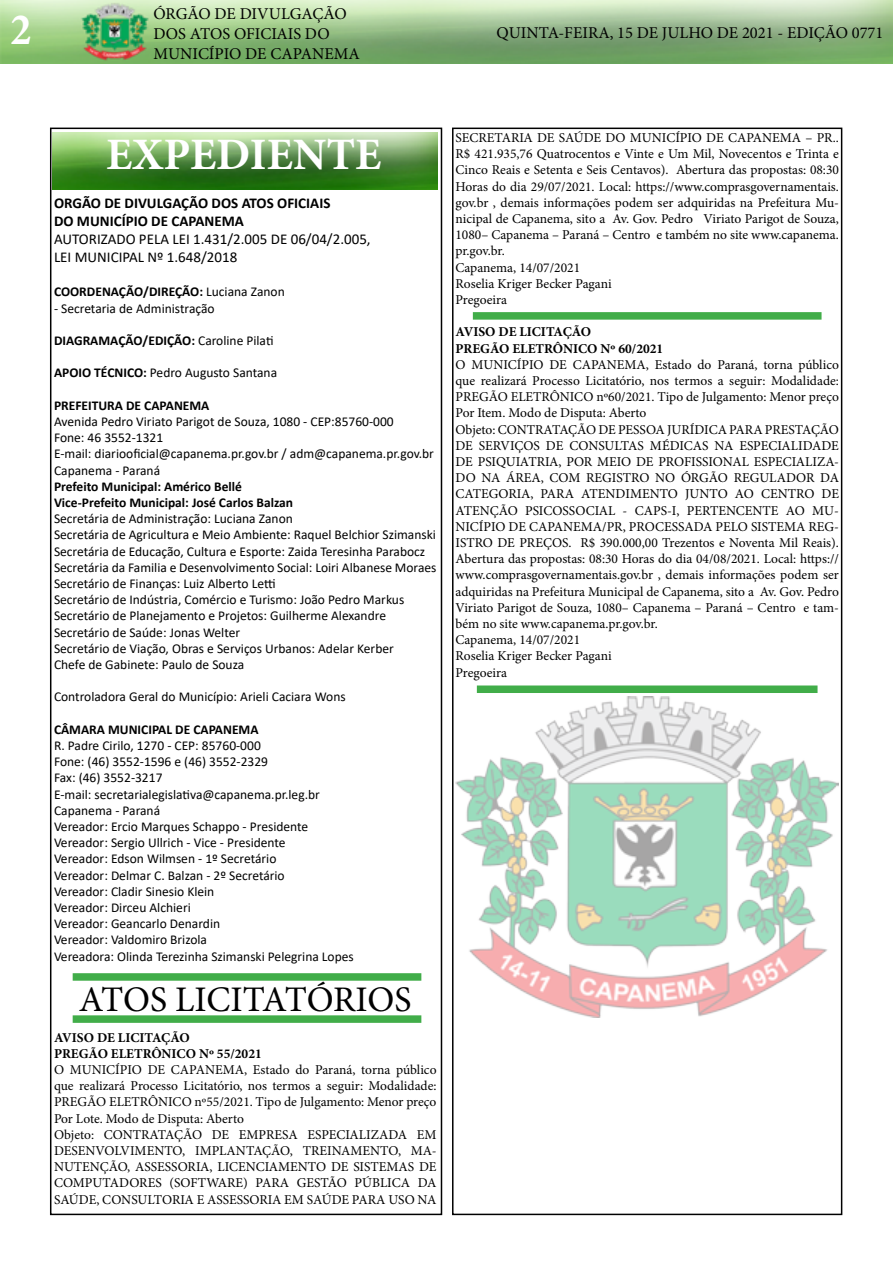
<style>
.page{position:relative;width:893px;height:1263px;background:#fff}
.page>*{position:absolute;margin:0;border:0;box-sizing:border-box;transform-origin:0 0}
.t1{font:700 45px "Minion Pro";color:#fff}
.t2{font:700 condensed 45px "Minion Pro";color:#fff}
.t3{font:36px "Minion Pro";letter-spacing:-.01em;color:#000}
.t4{font:16.5px/19.8px "Minion Pro";color:#000}
.t5{font:15px/18px "Calibri";color:#000}
.t6{font:700 15px/18px "Calibri";color:#000}
.t7{font:13.5px/16.2px "Minion Pro";color:#000}
.t8{font:13.5px/16.2px "Calibri";color:#000}
.t9{font:700 13.5px/16.2px "Calibri";color:#000}
.t10{font:700 13.5px/16.2px "Minion Pro";color:#000}
.s1{font-weight:400}
.s2{font-weight:700}
</style>
<div class="page">
<div style="left:50px;top:128px;width:392px;height:1087px;border:2px solid #000"></div>
<img style="left:0;top:0;width:893px;height:64px">
<div style="left:452px;top:128px;width:390px;height:1087px;border:2px solid #000"></div>
<img style="left:53px;top:132px;width:384px;height:58px">
<div style="left:73px;top:973px;width:348px;height:8px;background:#41ad49"></div>
<div style="left:73px;top:1015px;width:348px;height:8px;background:#41ad49"></div>
<div style="left:473px;top:312px;width:348px;height:8px;background:#41ad49"></div>
<div style="left:477px;top:685px;width:340px;height:8px;background:#41ad49"></div>
<img style="left:455px;top:696px;width:384px;height:322px">
<h1 class="t2" style="left:11px;top:-1px;width:22px">2</h1>
<p class="t4" style="left:153px;top:4px;width:208px">ÓRGÃO DE DIVULGAÇÃO<br>DOS ATOS OFICIAIS DO<br>MUNICÍPIO DE CAPANEMA</p>
<p class="t4" style="left:497px;top:23px;width:388px">QUINTA-FEIRA, 15 DE JULHO DE 2021 - EDIÇÃO 0771</p>
<h1 class="t1" style="left:106px;top:123px;width:277px">EXPEDIENTE</h1>
<p class="t6" style="left:54px;top:194px;width:278px">ORGÃO DE DIVULGAÇÃO DOS ATOS OFICIAIS<br>DO MUNICÍPIO DE CAPANEMA</p>
<p class="t5" style="left:54px;top:230px;width:318px">AUTORIZADO PELA LEI 1.431/2.005 DE 06/04/2.005,<br>LEI MUNICIPAL Nº 1.648/2018</p>
<p class="t9" style="left:54px;top:284px;width:232px">COORDENAÇÃO/DIREÇÃO: <span class="s1">Luciana Zanon</span></p>
<p class="t8" style="left:54px;top:300px;width:162px">- Secretaria de Administração</p>
<p class="t9" style="left:54px;top:332px;width:221px">DIAGRAMAÇÃO/EDIÇÃO: <span class="s1">Caroline Pilati</span></p>
<p class="t8" style="left:54px;top:364px;width:225px"><span class="s2">APOIO TÉCNICO:</span> Pedro Augusto Santana</p>
<p class="t9" style="left:54px;top:397px;width:157px">PREFEITURA DE CAPANEMA</p>
<p class="t8" style="left:54px;top:413px;width:381px">Avenida Pedro Viriato Parigot de Souza, 1080 - CEP:85760-000<br>Fone: 46 3552-1321<br>E-mail: diariooficial@capanema.pr.gov.br / adm@capanema.pr.gov.br Capanema - Paraná</p>
<p class="t9" style="left:54px;top:478px;width:241px">Prefeito Municipal: Américo Bellé<br>Vice-Prefeito Municipal: José Carlos Balzan</p>
<p class="t8" style="left:54px;top:510px;width:384px">Secretária de Administração: Luciana Zanon<br>Secretária de Agricultura e Meio Ambiente: Raquel Belchior Szimanski Secretária de Educação, Cultura e Esporte: Zaida Teresinha Parabocz Secretária da Familia e Desenvolvimento Social: Loiri Albanese Moraes Secretário de Finanças: Luiz Alberto Letti<br>Secretário de Indústria, Comércio e Turismo: João Pedro Markus Secretário de Planejamento e Projetos: Guilherme Alexandre Secretário de Saúde: Jonas Welter<br>Secretário de Viação, Obras e Serviços Urbanos: Adelar Kerber<br>Chefe de Gabinete: Paulo de Souza</p>
<p class="t8" style="left:54px;top:688px;width:293px">Controladora Geral do Município: Arieli Caciara Wons</p>
<p class="t9" style="left:54px;top:721px;width:206px">CÂMARA MUNICIPAL DE CAPANEMA</p>
<p class="t8" style="left:54px;top:737px;width:301px">R. Padre Cirilo, 1270 - CEP: 85760-000<br>Fone: (46) 3552-1596 e (46) 3552-2329<br>Fax: (46) 3552-3217<br>E-mail: secretarialegislativa@capanema.pr.leg.br Capanema - Paraná<br>Vereador: Ercio Marques Schappo - Presidente Vereador: Sergio Ullrich - Vice - Presidente<br>Vereador: Edson Wilmsen - 1º Secretário<br>Vereador: Delmar C. Balzan - 2º Secretário<br>Vereador: Cladir Sinesio Klein<br>Vereador: Dirceu Alchieri<br>Vereador: Geancarlo Denardin<br>Vereador: Valdomiro Brizola<br>Vereadora: Olinda Terezinha Szimanski Pelegrina Lopes</p>
<h2 class="t3" style="left:79px;top:975px;width:334px">ATOS LICITATÓRIOS</h2>
<p class="t10" style="left:54px;top:1029px;width:209px">AVISO DE LICITAÇÃO<br>PREGÃO ELETRÔNICO Nº 55/2021</p>
<p class="t7" style="left:54px;top:1062px;width:384px">O MUNICÍPIO DE CAPANEMA, Estado do Paraná, torna público que realizará Processo Licitatório, nos termos a seguir: Modalidade:<br>PREGÃO ELETRÔNICO nº55/2021. Tipo de Julgamento: Menor preço Por Lote. Modo de Disputa: Aberto<br>Objeto: CONTRATAÇÃO DE EMPRESA ESPECIALIZADA EM DESENVOLVIMENTO, IMPLANTAÇÃO, TREINAMENTO, MA-NUTENÇÃO, ASSESSORIA, LICENCIAMENTO DE SISTEMAS DE COMPUTADORES (SOFTWARE) PARA GESTÃO PÚBLICA DA SAÚDE, CONSULTORIA E ASSESSORIA EM SAÚDE PARA USO NA</p>
<p class="t7" style="left:455px;top:130px;width:385px">SECRETARIA DE SAÚDE DO MUNICÍPIO DE CAPANEMA – PR..<br>R$ 421.935,76 Quatrocentos e Vinte e Um Mil, Novecentos e Trinta e Cinco Reais e Setenta e Seis Centavos). Abertura das propostas: 08:30<br>Horas do dia 29/07/2021. Local: https://www.comprasgovernamentais. gov.br , demais informações podem ser adquiridas na Prefeitura Mu&shy;nicipal de Capanema, sito a Av. Gov. Pedro Viriato Parigot de Souza, 1080– Capanema – Paraná – Centro e também no site www.capanema. pr.gov.br.<br>Capanema, 14/07/2021<br>Roselia Kriger Becker Pagani<br>Pregoeira</p>
<p class="t10" style="left:455px;top:324px;width:209px">AVISO DE LICITAÇÃO<br>PREGÃO ELETRÔNICO Nº 60/2021</p>
<p class="t7" style="left:455px;top:356px;width:385px">O MUNICÍPIO DE CAPANEMA, Estado do Paraná, torna público que realizará Processo Licitatório, nos termos a seguir: Modalidade:<br>PREGÃO ELETRÔNICO nº60/2021. Tipo de Julgamento: Menor preço Por Item. Modo de Disputa: Aberto<br>Objeto: CONTRATAÇÃO DE PESSOA JURÍDICA PARA PRESTAÇÃO DE SERVIÇOS DE CONSULTAS MÉDICAS NA ESPECIALIDADE DE PSIQUIATRIA, POR MEIO DE PROFISSIONAL ESPECIALIZA-DO NA ÁREA, COM REGISTRO NO ÓRGÃO REGULADOR DA CATEGORIA, PARA ATENDIMENTO JUNTO AO CENTRO DE ATENÇÃO PSICOSSOCIAL - CAPS-I, PERTENCENTE AO MU-NICÍPIO DE CAPANEMA/PR, PROCESSADA PELO SISTEMA REG-ISTRO DE PREÇOS. R$ 390.000,00 Trezentos e Noventa Mil Reais).<br>Abertura das propostas: 08:30 Horas do dia 04/08/2021. Local: https:// www.comprasgovernamentais.gov.br , demais informações podem ser adquiridas na Prefeitura Municipal de Capanema, sito a Av. Gov. Pedro Viriato Parigot de Souza, 1080– Capanema – Paraná – Centro e tam&shy;bém no site www.capanema.pr.gov.br.<br>Capanema, 14/07/2021<br>Roselia Kriger Becker Pagani<br>Pregoeira</p>
</div>
